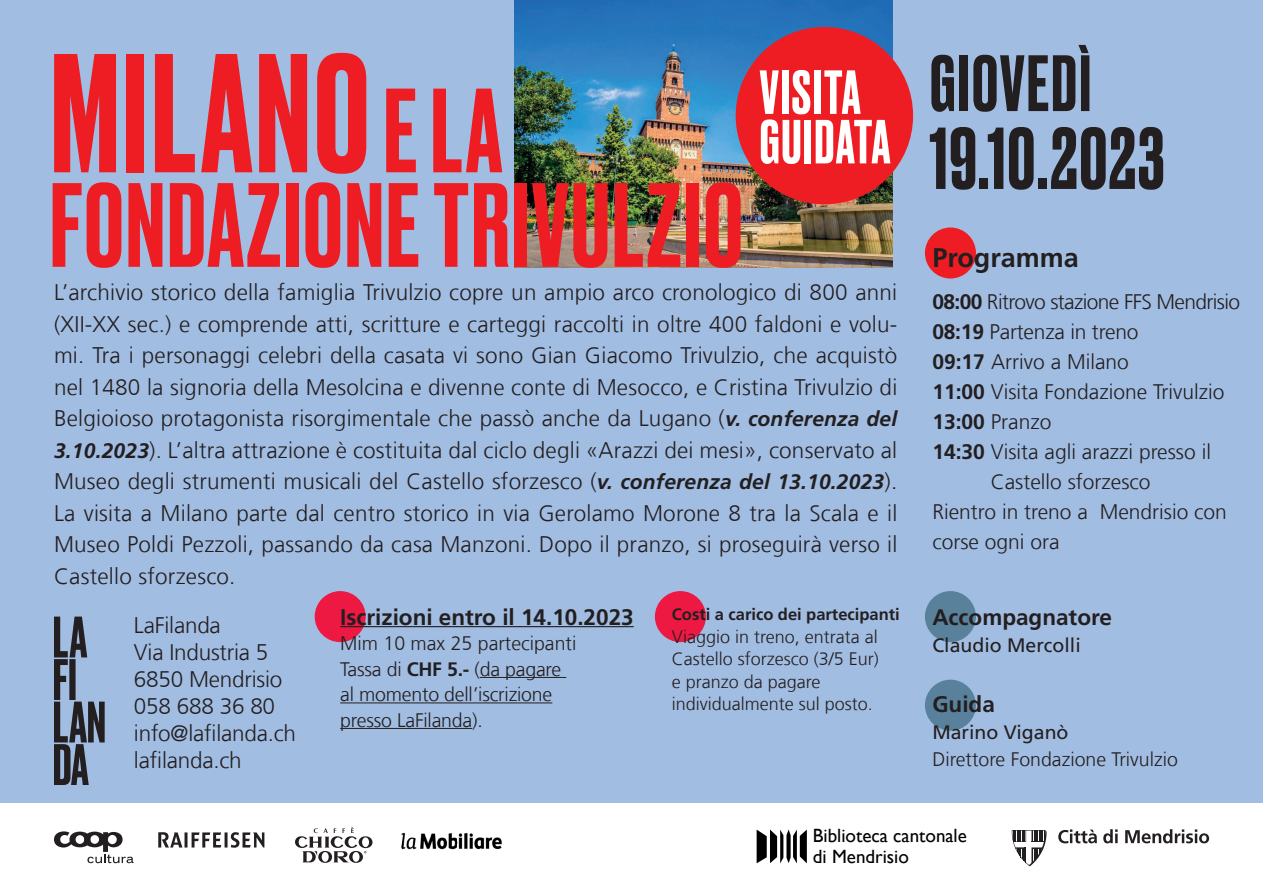
<style>
.page{position:relative;width:1263px;height:893px;background:#fff}
.page>*{position:absolute;margin:0;border:0;box-sizing:border-box;transform-origin:0 0}
.t1{font:500 159px "Druk";letter-spacing:.02em;color:#ee1d23}
.t2{font:500 112.5px "Druk";letter-spacing:.02em;color:#ee1d23}
.t3{font:500 82.5px "Druk";letter-spacing:.02em;color:#231f20}
.t4{font:500 75px "Druk";letter-spacing:.03em;color:#231f20}
.t5{font:500 58.5px "Druk";letter-spacing:.03em;color:#fff}
.t6{font:700 27px "Frutiger LT Com";color:#231f20}
.t7{font:300 22.5px/31.5px "Frutiger LT Com";letter-spacing:-.01em;color:#231f20;text-align:justify}
.t8{font:700 22.5px "Frutiger LT Com";color:#231f20}
.t9{font:300 21px "Frutiger LT Com";color:#231f20}
.t10{font:300 21px "Frutiger LT Com";letter-spacing:-.03em;color:#231f20}
.t11{font:300 19.5px/25.5px "Frutiger LT Com";letter-spacing:-.01em;color:#231f20}
.t12{font:19.5px "Frutiger LT Com";color:#231f20}
.t13{font:19.2px/20.2px "Gill Sans";color:#000001}
.t14{font:300 18px/22.5px "Frutiger LT Com";color:#231f20}
.t15{font:700 16.5px "Frutiger LT Com";color:#231f20}
.s1{font-size:112.5px}
.s2{font-weight:700;font-style:italic;font-size:21px}
.s3{font-weight:700}
</style>
<div class="page">
<div style="left:0;top:0;width:1263px;height:802px;background:#a2bde2"></div>
<div style="left:315px;top:591px;width:51px;height:51px;background:#ed1943;border-radius:50%"></div>
<div style="left:925px;top:591px;width:51px;height:51px;background:#59819c;border-radius:50%"></div>
<hr style="left:340px;top:626px;width:294px;height:1px;background:#231f20">
<hr style="left:480px;top:677px;width:86px;height:1px;background:#231f20">
<hr style="left:340px;top:702px;width:212px;height:1px;background:#231f20">
<hr style="left:340px;top:728px;width:132px;height:1px;background:#231f20">
<div style="left:925px;top:227px;width:51px;height:52px;background:#ee1d23;border-radius:50%"></div>
<div style="left:655px;top:591px;width:51px;height:51px;background:#ed1943;border-radius:50%"></div>
<div style="left:925px;top:680px;width:51px;height:51px;background:#59819c;border-radius:50%"></div>
<img style="left:514px;top:0;width:378px;height:267px">
<div style="left:736px;top:27px;width:177px;height:177px;background:#ee1d23;border-radius:50%"></div>
<svg style="left:1012px;top:830px;width:35px;height:36px"></svg>
<svg style="left:1058px;top:829px;width:39px;height:14px"></svg>
<svg style="left:1103px;top:829px;width:14px;height:14px"></svg>
<svg style="left:1125px;top:829px;width:84px;height:14px"></svg>
<svg style="left:757px;top:829px;width:50px;height:34px"></svg>
<svg style="left:54px;top:831px;width:80px;height:32px"></svg>
<svg style="left:158px;top:832px;width:106px;height:16px"></svg>
<img style="left:401px;top:832px;width:101px;height:18px">
<svg style="left:295px;top:827px;width:77px;height:36px"></svg>
<svg style="left:54px;top:617px;width:51px;height:168px"></svg>
<h1 class="t1" style="left:50px;top:5px;width:453px">MILANO <span class="s1">E LA</span></h1>
<h2 class="t2" style="left:50px;top:148px;width:694px">FONDAZIONE TRIVULZIO</h2>
<h3 class="t5" style="left:760px;top:52px;width:102px">VISITA</h3>
<h3 class="t5" style="left:760px;top:102px;width:132px">GUIDATA</h3>
<p class="t7" style="left:54px;top:277px;width:845px">L’archivio storico della famiglia Trivulzio copre un ampio arco cronologico di 800 anni (XII-XX sec.) e comprende atti, scritture e carteggi raccolti in oltre 400 faldoni e volu&shy;mi. Tra i personaggi celebri della casata vi sono Gian Giacomo Trivulzio, che acquistò nel 1480 la signoria della Mesolcina e divenne conte di Mesocco, e Cristina Trivulzio di Belgioioso protagonista risorgimentale che passò anche da Lugano (<span class="s2">v. conferenza del 3.10.2023</span>). L’altra attrazione è costituita dal ciclo degli «Arazzi dei mesi», conservato al Museo degli strumenti musicali del Castello sforzesco (<span class="s2">v. conferenza del 13.10.2023</span>).<br>La visita a Milano parte dal centro storico in via Gerolamo Morone 8 tra la Scala e il Museo Poldi Pezzoli, passando da casa Manzoni. Dopo il pranzo, si proseguirà verso il Castello sforzesco.</p>
<p class="t8" style="left:340px;top:604px;width:295px">Iscrizioni entro il 14.10.2023</p>
<p class="t11" style="left:340px;top:631px;width:238px">Mim 10 max 25 partecipanti<br>Tassa di <span class="s3">CHF 5.-</span> (da pagare al momento dell’iscrizione presso LaFilanda).</p>
<p class="t15" style="left:672px;top:605px;width:229px">Costi a carico dei partecipanti</p>
<p class="t14" style="left:672px;top:626px;width:209px">Viaggio in treno, entrata al<br>Castello sforzesco (3/5 Eur) e pranzo da pagare individualmente sul posto.</p>
<p class="t7" style="left:134px;top:612px;width:164px;line-height:27px;text-align:left">LaFilanda<br>Via Industria 5<br>6850 Mendrisio<br>058 688 36 80 info@lafilanda.ch lafilanda.ch</p>
<h3 class="t4" style="left:930px;top:32px;width:163px">GIOVEDÌ</h3>
<h3 class="t3" style="left:929px;top:102px;width:237px">19.10.2023</h3>
<p class="t6" style="left:932px;top:242px;width:148px">Programma</p>
<p class="t10" style="left:932px;top:289px;width:309px"><span class="s3">08:00</span> Ritrovo stazione FFS Mendrisio</p>
<p class="t9" style="left:932px;top:319px;width:208px"><span class="s3">08:19</span> Partenza in treno</p>
<p class="t9" style="left:932px;top:349px;width:198px"><span class="s3">09:17</span> Arrivo a Milano</p>
<p class="t9" style="left:932px;top:379px;width:294px"><span class="s3">11:00</span> Visita Fondazione Trivulzio</p>
<p class="t9" style="left:932px;top:409px;width:121px"><span class="s3">13:00</span> Pranzo</p>
<p class="t9" style="left:932px;top:439px;width:280px"><span class="s3">14:30</span> Visita agli arazzi presso il</p>
<p class="t9" style="left:991px;top:469px;width:161px">Castello sforzesco</p>
<p class="t9" style="left:932px;top:499px;width:296px">Rientro in treno a Mendrisio con</p>
<p class="t9" style="left:932px;top:529px;width:129px">corse ogni ora</p>
<p class="t8" style="left:932px;top:604px;width:181px">Accompagnatore</p>
<p class="t12" style="left:932px;top:634px;width:150px">Claudio Mercolli</p>
<p class="t8" style="left:932px;top:691px;width:64px">Guida</p>
<p class="t12" style="left:932px;top:721px;width:138px">Marino Viganò</p>
<p class="t11" style="left:932px;top:747px;width:247px">Direttore Fondazione Trivulzio</p>
<p class="t13" style="left:813px;top:826px;width:155px">Biblioteca cantonale di Mendrisio</p>
</div>
